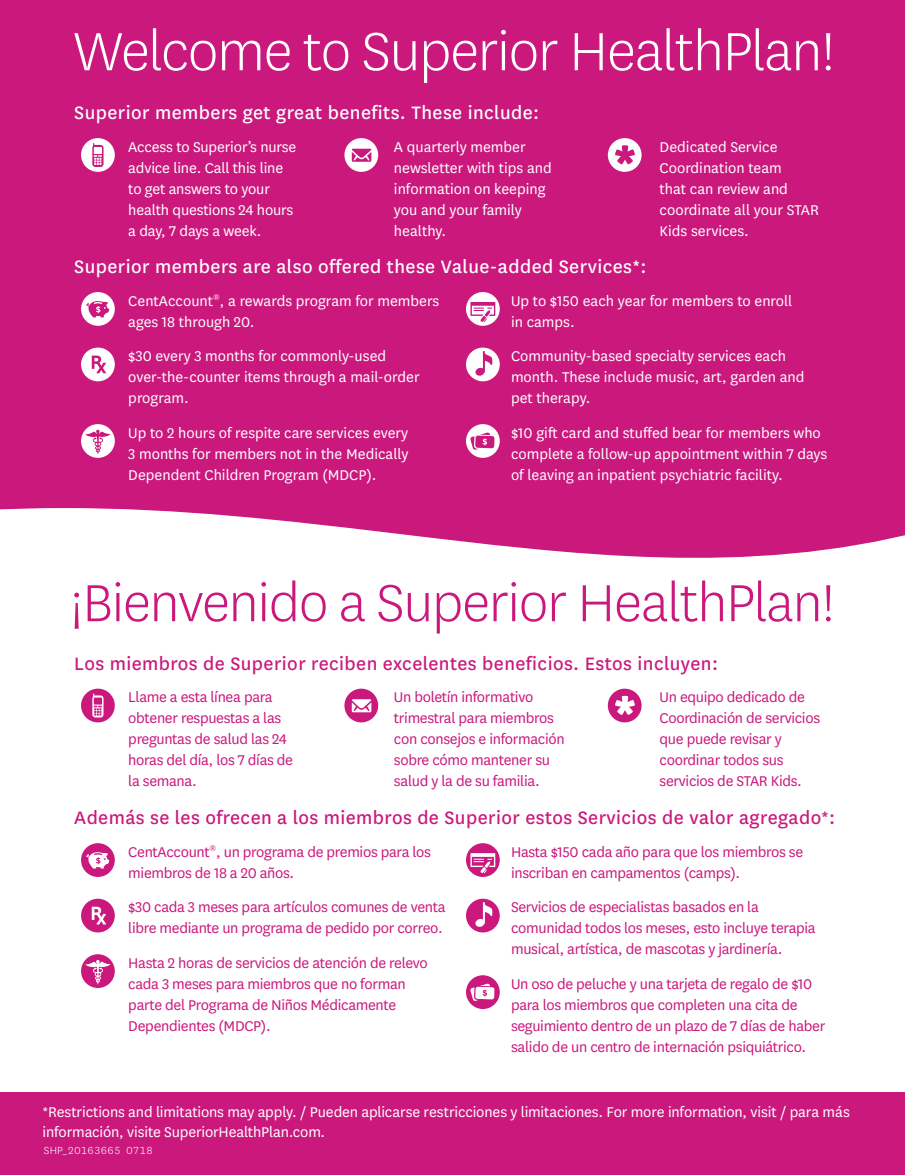
<style>
.page{position:relative;width:905px;height:1175px;background:#fff}
.page>*{position:absolute;margin:0;border:0;box-sizing:border-box;transform-origin:0 0}
.t1{font:21px "National";letter-spacing:.02em;color:#ca187d}
.t2{font:21px "National";letter-spacing:.02em;color:#fff}
.t3{font:16.5px/21px "National";color:#fff}
.t4{font:16.5px/21px "National";letter-spacing:-.02em;color:#ca187d}
.t5{font:300 12px "National";letter-spacing:-.01em;color:#fff}
</style>
<div class="page">
<div style="left:0;top:1092px;width:904px;height:82px;background:#ca187d"></div>
<div style="left:0;top:0;width:904px;height:598px;background:#ca187d"></div>
<svg style="left:0;top:508px;width:904px;height:126px;fill:#fff"></svg>
<svg style="left:81px;top:138px;width:34px;height:34px"></svg>
<svg style="left:344px;top:138px;width:34px;height:34px"></svg>
<svg style="left:608px;top:138px;width:33px;height:34px"></svg>
<svg style="left:81px;top:292px;width:34px;height:34px"></svg>
<svg style="left:81px;top:347px;width:34px;height:34px"></svg>
<svg style="left:81px;top:424px;width:34px;height:34px"></svg>
<svg style="left:466px;top:292px;width:33px;height:34px"></svg>
<svg style="left:466px;top:347px;width:33px;height:34px"></svg>
<svg style="left:466px;top:424px;width:34px;height:34px"></svg>
<svg style="left:81px;top:688px;width:34px;height:34px"></svg>
<svg style="left:344px;top:688px;width:34px;height:34px"></svg>
<svg style="left:608px;top:688px;width:33px;height:34px"></svg>
<svg style="left:81px;top:843px;width:34px;height:34px"></svg>
<svg style="left:81px;top:898px;width:34px;height:34px"></svg>
<svg style="left:81px;top:954px;width:34px;height:34px"></svg>
<svg style="left:466px;top:843px;width:33px;height:34px"></svg>
<svg style="left:466px;top:898px;width:33px;height:34px"></svg>
<svg style="left:466px;top:975px;width:34px;height:34px"></svg>
<svg style="left:74px;top:580px;width:756px;height:53px"></svg>
<svg style="left:74px;top:28px;width:756px;height:55px"></svg>
<hr style="left:0;top:1174px;width:904px;height:1px;background:#ca187d">
<p class="t2" style="left:74px;top:99px;width:466px">Superior members get great benefits. These include:</p>
<p class="t3" style="left:128px;top:135px;width:169px">Access to Superior’s nurse advice line. Call this line to get answers to your health questions 24 hours a day, 7 days a week.</p>
<p class="t3" style="left:394px;top:135px;width:159px">A quarterly member newsletter with tips and information on keeping you and your family healthy.</p>
<p class="t3" style="left:659px;top:135px;width:161px">Dedicated Service<br>Coordination team<br>that can review and coordinate all your STAR<br>Kids services.</p>
<p class="t2" style="left:74px;top:252px;width:573px">Superior members are also offered these Value-added Services*:</p>
<p class="t3" style="left:128px;top:289px;width:312px">CentAccount<sup>®</sup>, a rewards program for members ages 18 through 20.</p>
<p class="t3" style="left:128px;top:345px;width:293px">$30 every 3 months for commonly-used over-the-counter items through a mail-order program.</p>
<p class="t3" style="left:128px;top:421px;width:282px;text-align:justify">Up to 2 hours of respite care services every 3 months for members not in the Medically Dependent Children Program (MDCP).</p>
<p class="t3" style="left:511px;top:289px;width:283px">Up to $150 each year for members to enroll in camps.</p>
<p class="t3" style="left:511px;top:345px;width:295px">Community-based specialty services each month. These include music, art, garden and pet therapy.</p>
<p class="t3" style="left:511px;top:421px;width:318px">$10 gift card and stuffed bear for members who complete a follow-up appointment within 7 days of leaving an inpatient psychiatric facility.</p>
<p class="t1" style="left:74px;top:649px;width:645px">Los miembros de Superior reciben excelentes beneficios. Estos incluyen:</p>
<p class="t4" style="left:128px;top:686px;width:166px">Llame a esta línea para obtener respuestas a las preguntas de salud las 24 horas del día, los 7 días de la semana.</p>
<p class="t4" style="left:394px;top:686px;width:172px">Un boletín informativo trimestral para miembros con consejos e información sobre cómo mantener su salud y la de su familia.</p>
<p class="t4" style="left:659px;top:686px;width:162px">Un equipo dedicado de<br>Coordinación de servicios que puede revisar y coordinar todos sus servicios de STAR Kids.</p>
<p class="t1" style="left:74px;top:803px;width:762px">Además se les ofrecen a los miembros de Superior estos Servicios de valor agregado*:</p>
<p class="t4" style="left:128px;top:840px;width:304px">CentAccount<sup>®</sup>, un programa de premios para los miembros de 18 a 20 años.</p>
<p class="t4" style="left:128px;top:896px;width:319px">$30 cada 3 meses para artículos comunes de venta libre mediante un programa de pedido por correo.</p>
<p class="t4" style="left:128px;top:951px;width:301px">Hasta 2 horas de servicios de atención de relevo cada 3 meses para miembros que no forman parte del Programa de Niños Médicamente Dependientes (MDCP).</p>
<p class="t4" style="left:511px;top:840px;width:294px">Hasta $150 cada año para que los miembros se inscriban en campamentos (camps).</p>
<p class="t4" style="left:511px;top:896px;width:306px">Servicios de especialistas basados en la comunidad todos los meses, esto incluye terapia musical, artística, de mascotas y jardinería.</p>
<p class="t4" style="left:511px;top:972px;width:316px">Un oso de peluche y una tarjeta de regalo de $10 para los miembros que completen una cita de seguimiento dentro de un plazo de 7 días de haber salido de un centro de internación psiquiátrico.</p>
<p class="t3" style="left:43px;top:1101px;width:808px;line-height:19.5px">*Restrictions and limitations may apply. / Pueden aplicarse restricciones y limitaciones. For more information, visit / para más información, visite SuperiorHealthPlan.com.</p>
<p class="t5" style="left:44px;top:1143px;width:110px">SHP_20163665 0718</p>
</div>
